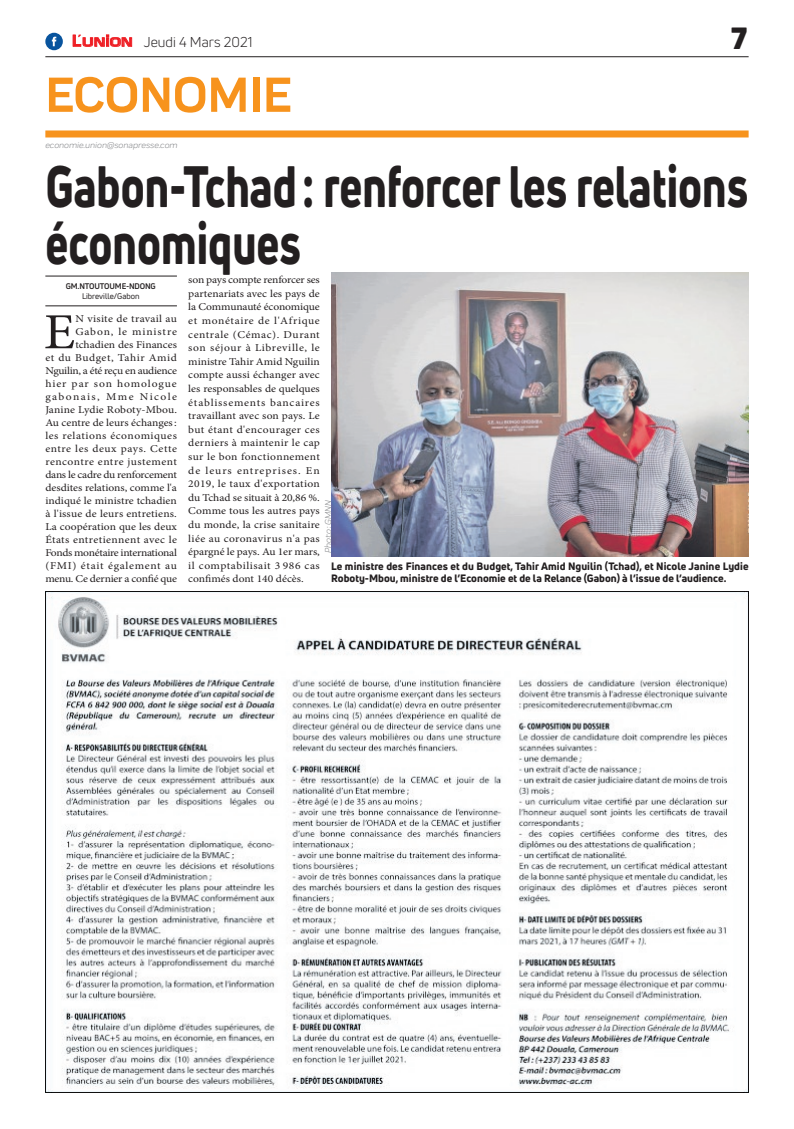
<style>
.page{position:relative;width:794px;height:1129px;background:#fff}
.page>*{position:absolute;margin:0;border:0;box-sizing:border-box;transform-origin:0 0}
.t1{font:800 57px/57px "Uni Neue";color:#231f20;scale:.76 1}
.t2{font:700 51px "Praktika";color:#f7931d}
.t3{font:50.5px "Minion Pro";color:#231f20;scale:1.1 1}
.t4{font:900 30px "Uni Neue";color:#231f20}
.t5{font:14px "Uni Neue";color:#231f20}
.t6{font:10.5px/13.6px "Minion Pro";letter-spacing:.01em;color:#231f20;text-align:right;scale:1.1 1}
.t7{font:800 10.5px/12.6px "Uni Neue";color:#231f20}
.t8{font:italic 9px "Praktika";color:#818386}
.t9{font:700 8px "Uni Neue";letter-spacing:-.02em;color:#231f20}
.t10{font:8px "Uni Neue";color:#231f20}
.s1{font-family:"Eurostile";font-weight:600;font-size:15px;color:#ee1d23}
.s2{font-family:"Eurostile";font-weight:600;font-size:11.4px;color:#ee1d23}
</style>
<div class="page">
<div style="left:45px;top:130px;width:703px;height:7px;background:#f7931d"></div>
<hr style="left:45px;top:56px;width:703px;height:1px;background:#231f20">
<svg style="left:72px;top:34px;width:60px;height:13px"></svg>
<div style="left:45px;top:33px;width:18px;height:17px;background:#08549e;border-radius:50%"></div>
<svg style="left:52px;top:37px;width:4px;height:9px"></svg>
<img style="left:45px;top:591px;width:703px;height:500px">
<hr style="left:45px;top:305px;width:132px;height:1px;background:#231f20">
<hr style="left:45px;top:276px;width:132px;height:1px;background:#231f20">
<img style="left:331px;top:272px;width:417px;height:284px">
<h3 class="t5" style="left:72px;top:33px;width:182px"><span class="s1">L</span><span class="s2">UNION</span> Jeudi 4 Mars 2021</h3>
<h2 class="t2" style="left:45px;top:54px;width:248px">ECONOMIE</h2>
<p class="t8" style="left:45px;top:139px;width:134px">economie.union@sonapresse.com</p>
<h3 class="t4" style="left:731px;top:17px;width:18px">7</h3>
<h1 class="t1" style="left:45px;top:157px;width:926px">Gabon-Tchad: renforcer les relations économiques</h1>
<p class="t9" style="left:66px;top:281px;width:91px">GM.NTOUTOUME-NDONG</p>
<p class="t10" style="left:82px;top:291px;width:59px">Libreville/Gabon</p>
<p class="t6" style="left:188px;top:273px;width:121px;text-align:justify">son pays compte renforcer ses partenariats avec les pays de la Communauté économique et monétaire de l'Afrique centrale (Cémac). Durant son séjour à Libreville, le ministre Tahir Amid Nguilin compte aussi échanger avec les responsables de quelques établissements bancaires travaillant avec son pays. Le but étant d'encourager ces derniers à maintenir le cap sur le bon fonctionnement de leurs entreprises. En 2019, le taux d'exportation du Tchad se situait à 20,86 %.<br>Comme tous les autres pays du monde, la crise sanitaire liée au coronavirus n'a pas épargné le pays. Au 1er mars, il comptabilisait 3 986 cas confimés dont 140 décès.</p>
<p class="t6" style="left:45px;top:312px;width:121px;line-height:13px">N visite de travail au<br>Gabon, le ministre tchadien des Finances<br>et du Budget, Tahir Amid<br>Nguilin, a été reçu en audience hier par son homologue gabonais, Mme Nicole<br>Janine Lydie Roboty-Mbou.<br>Au centre de leurs échanges: les relations économiques entre les deux pays. Cette rencontre entre justement dans le cadre du renforcement desdites relations, comme l'a indiqué le ministre tchadien à l'issue de leurs entretiens.<br>La coopération que les deux<br>États entretiennent avec le<br>Fonds monétaire international (FMI) était également au menu. Ce dernier a confié que</p>
<h3 class="t3" style="left:44px;top:298px;width:30px">E</h3>
<p class="t8" style="left:322px;top:553px;width:54px;rotate:-90deg">Photo : GMNN</p>
<p class="t7" style="left:331px;top:559px;width:419px">Le ministre des Finances et du Budget, Tahir Amid Nguilin (Tchad), et Nicole Janine Lydie<br>Roboty-Mbou, ministre de l’Economie et de la Relance (Gabon) à l’issue de l’audience.</p>
</div>
